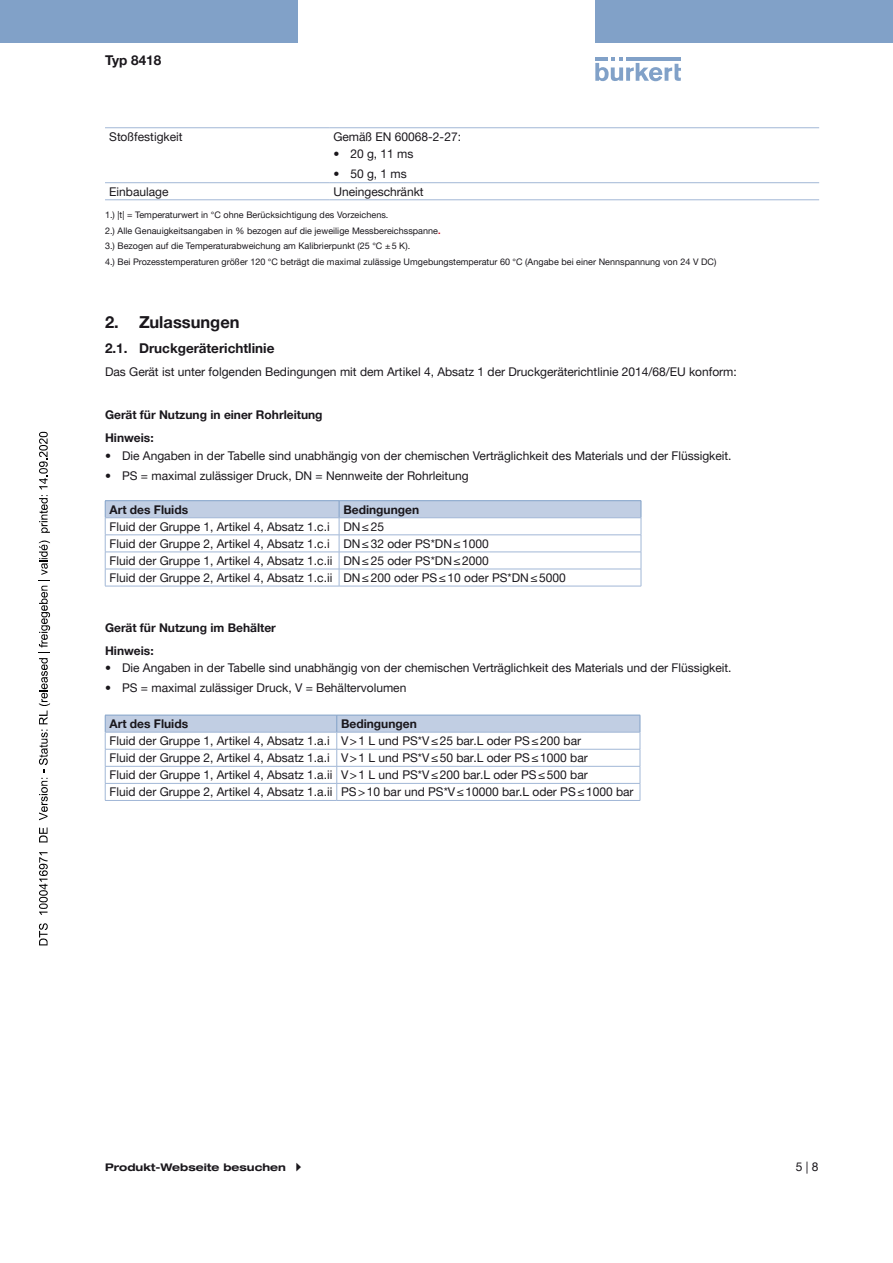
<style>
.page{position:relative;width:893px;height:1263px;background:#fff}
.page>*{position:absolute;margin:0;border:0;box-sizing:border-box;transform-origin:0 0}
.t1{font:700 16.5px "Helvetica Neue LTW1 G";color:#1a171c}
.t2{font:700 13.5px "Helvetica Neue LTW1 G";color:#1a171c}
.t3{font:12px/17.1px "Helvetica Neue LTW1 G";color:#1a171c}
.t4{font:700 12px/23px "Helvetica Neue LTW1 G";color:#1a171c}
.t5{font:700 expanded 10.5px "Helvetica Neue LTW1 G";color:#1a171c}
.t6{font:9px/15.8px "Helvetica Neue LTW1 G";letter-spacing:.005em;color:#1a171c}
.s1{font-weight:700;color:#cd071e}
</style>
<div class="page">
<svg style="left:595px;top:57px;width:86px;height:24px"></svg>
<hr style="left:626px;top:57px;width:55px;height:4px;background:#81a1c8">
<div style="left:0;top:0;width:298px;height:42px;background:#81a1c8"></div>
<div style="left:595px;top:0;width:298px;height:42px;background:#81a1c8"></div>
<hr style="left:105px;top:127px;width:224px;height:1px;background:#a1b7d6">
<hr style="left:329px;top:127px;width:490px;height:1px;background:#a1b7d6">
<hr style="left:105px;top:200px;width:224px;height:1px;background:#a1b7d6">
<hr style="left:329px;top:200px;width:490px;height:1px;background:#a1b7d6">
<hr style="left:105px;top:182px;width:224px;height:1px;background:#a1b7d6">
<hr style="left:329px;top:182px;width:490px;height:1px;background:#a1b7d6">
<hr style="left:105px;top:500px;width:234px;height:1px;background:#81a1c8">
<hr style="left:339px;top:500px;width:302px;height:1px;background:#81a1c8">
<svg style="left:105px;top:501px;width:537px;height:85px"></svg>
<hr style="left:105px;top:586px;width:234px;height:1px;background:#a1b7d6">
<hr style="left:339px;top:586px;width:302px;height:1px;background:#a1b7d6">
<hr style="left:105px;top:517px;width:234px;height:1px;background:#a1b7d6">
<hr style="left:339px;top:517px;width:302px;height:1px;background:#a1b7d6">
<svg style="left:105px;top:715px;width:536px;height:85px"></svg>
<hr style="left:105px;top:800px;width:232px;height:1px;background:#a1b7d6">
<hr style="left:337px;top:800px;width:303px;height:1px;background:#a1b7d6">
<hr style="left:105px;top:732px;width:232px;height:1px;background:#a1b7d6">
<hr style="left:337px;top:732px;width:303px;height:1px;background:#a1b7d6">
<svg style="left:39px;top:923px;width:9px;height:22px"></svg>
<svg style="left:39px;top:852px;width:9px;height:63px"></svg>
<svg style="left:39px;top:827px;width:9px;height:15px"></svg>
<svg style="left:39px;top:540px;width:11px;height:280px"></svg>
<svg style="left:39px;top:495px;width:11px;height:38px"></svg>
<svg style="left:39px;top:432px;width:9px;height:57px"></svg>
<p class="t2" style="left:105px;top:52px;width:58px">Typ 8418</p>
<p class="t3" style="left:109px;top:128px;width:75px">Stoßfestigkeit</p>
<p class="t3" style="left:333px;top:128px;width:129px">Gemäß EN 60068‑2‑27:</p>
<p class="t3" style="left:333px;top:146px;width:82px">• 20 g, 11 ms</p>
<p class="t3" style="left:333px;top:166px;width:75px">• 50 g, 1 ms</p>
<p class="t3" style="left:109px;top:183px;width:61px">Einbaulage</p>
<p class="t3" style="left:333px;top:183px;width:92px">Uneingeschränkt</p>
<p class="t6" style="left:105px;top:207px;width:613px">1.) |t| = Temperaturwert in °C ohne Berücksichtigung des Vorzeichens.<br>2.) Alle Genauigkeitsangaben in % bezogen auf die jeweilige Messbereichsspanne<span class="s1">.<br></span>3.) Bezogen auf die Temperaturabweichung am Kalibrierpunkt (25 °C ±5 K).<br>4.) Bei Prozesstemperaturen größer 120 °C beträgt die maximal zulässige Umgebungstemperatur 60 °C (Angabe bei einer Nennspannung von 24 V DC)</p>
<h1 class="t1" style="left:105px;top:312px;width:136px">2. Zulassungen</h1>
<p class="t2" style="left:105px;top:340px;width:171px">2.1. Druckgeräterichtlinie</p>
<p class="t3" style="left:105px;top:363px;width:633px">Das Gerät ist unter folgenden Bedingungen mit dem Artikel 4, Absatz 1 der Druckgeräterichtlinie 2014/68/EU konform:</p>
<p class="t4" style="left:105px;top:403px;width:219px">Gerät für Nutzung in einer Rohrleitung<br>Hinweis:</p>
<p class="t3" style="left:105px;top:447px;width:628px">• Die Angaben in der Tabelle sind unabhängig von der chemischen Verträglichkeit des Materials und der Flüssigkeit.</p>
<p class="t3" style="left:105px;top:467px;width:365px">• PS = maximal zulässiger Druck, DN = Nennweite der Rohrleitung</p>
<p class="t4" style="left:109px;top:498px;width:80px">Art des Fluids</p>
<p class="t4" style="left:343px;top:498px;width:77px">Bedingungen</p>
<p class="t3" style="left:109px;top:518px;width:458px">Fluid der Gruppe 1, Artikel 4, Absatz 1.c.i DN≤25<br>Fluid der Gruppe 2, Artikel 4, Absatz 1.c.i DN≤32 oder PS*DN≤1000<br>Fluid der Gruppe 1, Artikel 4, Absatz 1.c.ii DN≤25 oder PS*DN≤2000<br>Fluid der Gruppe 2, Artikel 4, Absatz 1.c.ii DN≤200 oder PS≤10 oder PS*DN≤5000</p>
<p class="t4" style="left:105px;top:616px;width:172px">Gerät für Nutzung im Behälter<br>Hinweis:</p>
<p class="t3" style="left:105px;top:659px;width:628px">• Die Angaben in der Tabelle sind unabhängig von der chemischen Verträglichkeit des Materials und der Flüssigkeit.</p>
<p class="t3" style="left:105px;top:679px;width:303px">• PS = maximal zulässiger Druck, V = Behältervolumen</p>
<p class="t4" style="left:109px;top:712px;width:80px">Art des Fluids</p>
<p class="t4" style="left:341px;top:712px;width:77px">Bedingungen</p>
<p class="t3" style="left:109px;top:732px;width:526px">Fluid der Gruppe 1, Artikel 4, Absatz 1.a.i V&gt;1 L und PS*V≤25 bar.L oder PS≤200 bar<br>Fluid der Gruppe 2, Artikel 4, Absatz 1.a.i V&gt;1 L und PS*V≤50 bar.L oder PS≤1000 bar<br>Fluid der Gruppe 1, Artikel 4, Absatz 1.a.ii V&gt;1 L und PS*V≤200 bar.L oder PS≤500 bar<br>Fluid der Gruppe 2, Artikel 4, Absatz 1.a.ii PS&gt;10 bar und PS*V≤10000 bar.L oder PS≤1000 bar</p>
<p class="t5" style="left:105px;top:1161px;width:182px">Produkt-Webseite besuchen</p>
<p class="t3" style="left:796px;top:1158px;width:24px">5 | 8</p>
</div>
